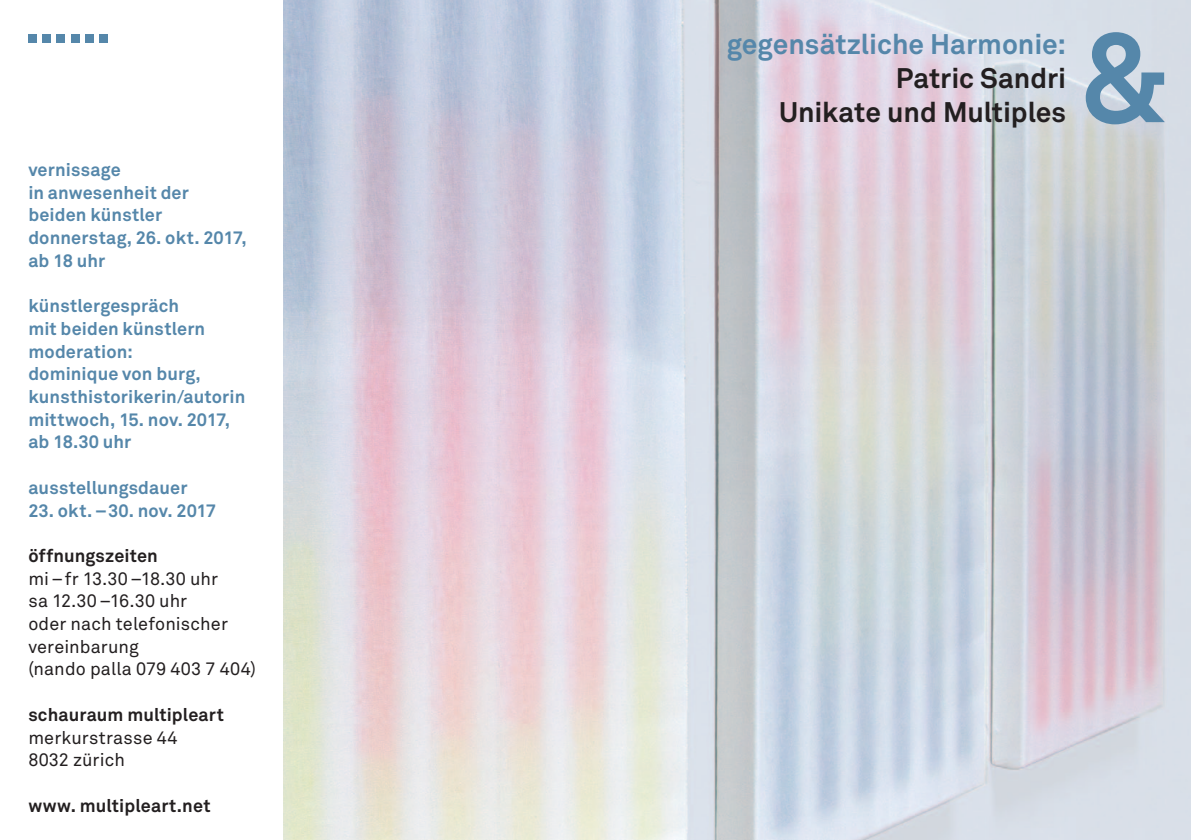
<style>
.page{position:relative;width:1191px;height:840px;background:#fff}
.page>*{position:absolute;margin:0;border:0;box-sizing:border-box;transform-origin:0 0}
.t1{font:700 124px "Akkurat";color:#5587aa}
.t2{font:700 28px/34px "Akkurat";color:#231f20;text-align:right}
.t3{font:700 28px "Akkurat";color:#5587aa}
.t4{font:700 18px/22.6px "Akkurat";letter-spacing:.005em;color:#5587aa}
.t5{font:18px/22.6px "Akkurat";letter-spacing:.01em;color:#231f20}
.t6{font:700 18px "Akkurat";letter-spacing:.01em;color:#231f20}
</style>
<div class="page">
<img style="left:283px;top:0;width:908px;height:839px">
<div style="left:28px;top:34px;width:9px;height:9px;background:#5587aa"></div>
<div style="left:43px;top:34px;width:8px;height:9px;background:#5587aa"></div>
<div style="left:57px;top:34px;width:8px;height:9px;background:#5587aa"></div>
<div style="left:71px;top:34px;width:8px;height:9px;background:#5587aa"></div>
<div style="left:85px;top:34px;width:9px;height:9px;background:#5587aa"></div>
<div style="left:99px;top:34px;width:9px;height:9px;background:#5587aa"></div>
<p class="t4" style="left:28px;top:158px;width:220px">vernissage<br>in anwesenheit der beiden künstler donnerstag, 26. okt. 2017, ab 18 uhr</p>
<p class="t4" style="left:28px;top:294px;width:218px">künstlergespräch<br>mit beiden künstlern moderation:<br>dominique von burg, kunsthistorikerin/autorin mittwoch, 15. nov. 2017, ab 18.30 uhr</p>
<p class="t4" style="left:28px;top:475px;width:161px">ausstellungsdauer</p>
<p class="t4" style="left:28px;top:498px;width:189px">23. okt. – 30. nov. 2017</p>
<p class="t6" style="left:28px;top:544px;width:131px">öffnungszeiten</p>
<p class="t5" style="left:28px;top:566px;width:229px">mi –fr 13.30 –18.30 uhr<br>sa 12.30 –16.30 uhr<br>oder nach telefonischer vereinbarung<br>(nando palla 079 403 7 404)</p>
<p class="t6" style="left:28px;top:702px;width:197px">schauraum multipleart</p>
<p class="t5" style="left:28px;top:725px;width:151px">merkurstrasse 44<br>8032 zürich</p>
<p class="t6" style="left:28px;top:793px;width:184px">www. multipleart.net</p>
<h2 class="t3" style="left:727px;top:26px;width:341px">gegensätzliche Harmonie:</h2>
<h2 class="t2" style="left:779px;top:61px;width:288px">Patric Sandri<br>Unikate und Multiples</h2>
<h1 class="t1" style="left:1077px;top:0;width:94px">&amp;</h1>
</div>
